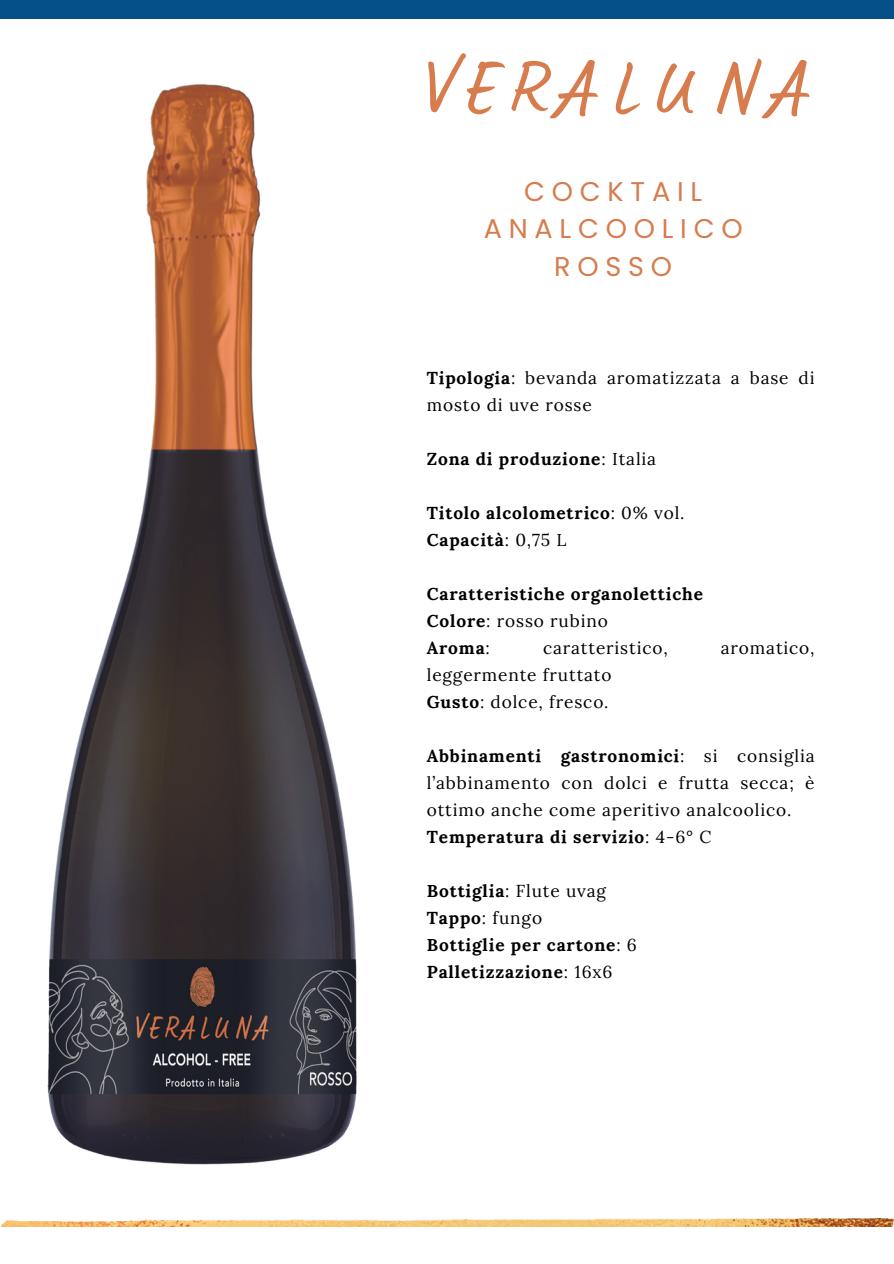
<style>
.page{position:relative;width:894px;height:1264px;background:#fff}
.page>*{position:absolute;margin:0;border:0;box-sizing:border-box;transform-origin:0 0}
.t1{font:75px "Lumios Marker";letter-spacing:.25em;color:#d67c4d}
.t2{font:27px/37.2px "Poppins";letter-spacing:.25em;color:#d67c4d;text-align:center}
.t3{font:17.25px/27px "Lora";letter-spacing:.05em;color:#000}
.t4{font:700 17.25px "Lora";letter-spacing:.05em;color:#000}
.s1{font-weight:700}
.s2{font-weight:400}
</style>
<div class="page">
<div style="left:0;top:0;width:893px;height:19px;background:#055087"></div>
<img style="left:1px;top:1218px;width:892px;height:8px">
<img style="left:47px;top:84px;width:310px;height:1081px">
<h1 class="t1" style="left:427px;top:65px;width:380px">VERALUNA</h1>
<p class="t2" style="left:483px;top:173px;width:260px">COCKTAIL<br>ANALCOOLICO<br>ROSSO</p>
<h2 class="t3" style="left:426px;top:364px;width:389px"><span class="s1">Tipologia</span>: bevanda aromatizzata a base di mosto di uve rosse</h2>
<p class="t4" style="left:426px;top:448px;width:231px">Zona di produzione<span class="s2">: Italia</span></p>
<p class="t4" style="left:426px;top:502px;width:259px">Titolo alcolometrico<span class="s2">: 0% vol.</span></p>
<p class="t4" style="left:426px;top:529px;width:141px">Capacità<span class="s2">: 0,75 L</span></p>
<p class="t4" style="left:426px;top:583px;width:278px">Caratteristiche organolettiche</p>
<p class="t3" style="left:426px;top:607px;width:182px"><span class="s1">Colore</span>: rosso rubino</p>
<p class="t4" style="left:426px;top:637px;width:65px">Aroma<span class="s2">:</span></p>
<p class="t3" style="left:543px;top:634px;width:126px">caratteristico,</p>
<p class="t3" style="left:720px;top:634px;width:95px">aromatico,</p>
<p class="t3" style="left:426px;top:661px;width:186px">leggermente fruttato</p>
<p class="t3" style="left:426px;top:688px;width:183px"><span class="s1">Gusto</span>: dolce, fresco.</p>
<p class="t3" style="left:426px;top:742px;width:389px;text-align:justify"><span class="s1">Abbinamenti gastronomici</span>: si consiglia l’abbinamento con dolci e frutta secca; è ottimo anche come aperitivo analcoolico.</p>
<p class="t4" style="left:426px;top:826px;width:286px">Temperatura di servizio<span class="s2">: 4-6° C</span></p>
<p class="t3" style="left:426px;top:877px;width:181px"><span class="s1">Bottiglia</span>: Flute uvag</p>
<p class="t3" style="left:426px;top:904px;width:117px"><span class="s1">Tappo</span>: fungo</p>
<p class="t4" style="left:426px;top:934px;width:211px">Bottiglie per cartone<span class="s2">: 6</span></p>
<p class="t4" style="left:426px;top:961px;width:187px">Palletizzazione<span class="s2">: 16x6</span></p>
</div>
